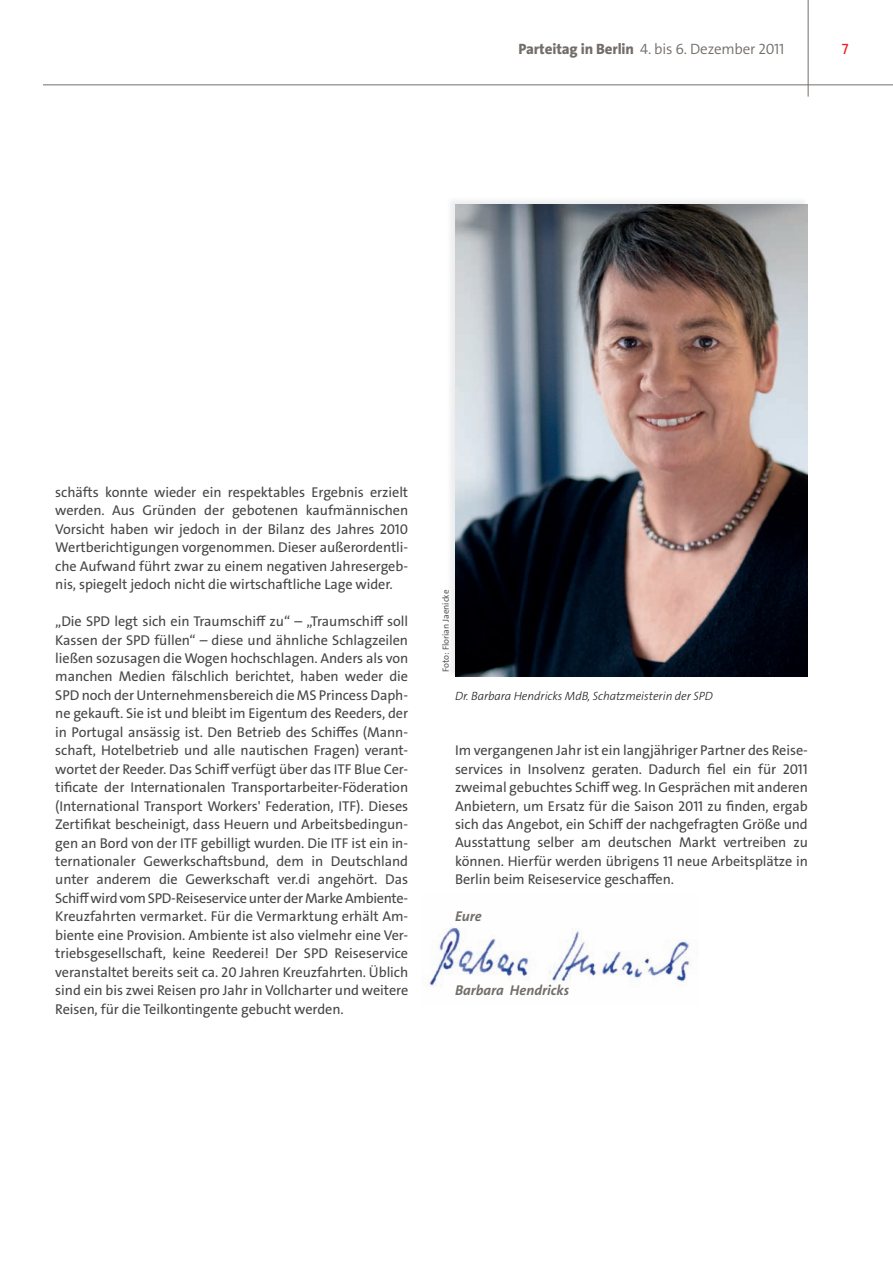
<style>
.page{position:relative;width:893px;height:1263px;background:#fff}
.page>*{position:absolute;margin:0;border:0;box-sizing:border-box;transform-origin:0 0}
.t1{font:15px "The Sans LP4 Se Lig";letter-spacing:-.01em;color:#736e69}
.t2{font:15px "The Sans Caps";color:#ee1d23}
.t3{font:14.25px/18.5px "The Sans LP5 Plain";letter-spacing:-.005em;color:#454647;text-align:justify}
.t4{font:14.25px "The Sans LP7 Bld IT";color:#736e69}
.t5{font:12px "The Sans LP3 Lig IT";letter-spacing:-.005em;color:#231f20}
.t6{font:9px "The Sans LP5 Plain";letter-spacing:-.005em;color:#545557}
.s1{font-family:"The Sans LP8 Ex Bld"}
</style>
<div class="page">
<hr style="left:808px;top:0;width:1px;height:97px;background:#736e69">
<hr style="left:0;top:85px;width:893px;height:1px;background:#736e69">
<div style="left:0;top:54px;width:43px;height:54px;background:#fff"></div>
<img style="left:428px;top:927px;width:263px;height:59px">
<img style="left:455px;top:204px;width:353px;height:472px">
<p class="t1" style="left:518px;top:39px;width:268px"><span class="s1">Parteitag in Berlin</span> 4. bis 6. Dezember 2011</p>
<p class="t2" style="left:842px;top:36px;width:8px">7</p>
<p class="t3" style="left:55px;top:483px;width:354px">schäfts konnte wieder ein respektables Ergebnis erzielt werden. Aus Gründen der gebotenen kaufmännischen Vorsicht haben wir jedoch in der Bilanz des Jahres 2010<br>Wertberichtigungen vorgenommen. Dieser außerordentli&shy;che Aufwand führt zwar zu einem negativen Jahresergeb&shy;nis, spiegelt jedoch nicht die wirtschaftliche Lage wider.</p>
<p class="t3" style="left:55px;top:612px;width:354px">„Die SPD legt sich ein Traumschiff zu“ – „Traumschiff soll Kassen der SPD füllen“ – diese und ähnliche Schlagzeilen ließen sozusagen die Wogen hochschlagen. Anders als von manchen Medien fälschlich berichtet, haben weder die SPD noch der Unternehmensbereich die MS Princess Daph&shy;ne gekauft. Sie ist und bleibt im Eigentum des Reeders, der in Portugal ansässig ist. Den Betrieb des Schiffes (Mann&shy;schaft, Hotelbetrieb und alle nautischen Fragen) verant&shy;wortet der Reeder. Das Schiff verfügt über das ITF Blue Cer&shy;tificate der Internationalen Transportarbeiter-Föderation (International Transport Workers' Federation, ITF). Dieses Zertifikat bescheinigt, dass Heuern und Arbeitsbedingun&shy;gen an Bord von der ITF gebilligt wurden. Die ITF ist ein in&shy;ternationaler Gewerkschaftsbund, dem in Deutschland unter anderem die Gewerkschaft ver.di angehört. Das Schiff wird vom SPD-Reiseservice unter der Marke Ambiente-Kreuzfahrten vermarket. Für die Vermarktung erhält Am&shy;biente eine Provision. Ambiente ist also vielmehr eine Ver&shy;triebsgesellschaft, keine Reederei! Der SPD Reiseservice veranstaltet bereits seit ca. 20 Jahren Kreuzfahrten. Üblich sind ein bis zwei Reisen pro Jahr in Vollcharter und weitere Reisen, für die Teilkontingente gebucht werden.</p>
<p class="t6" style="left:440px;top:672px;width:84px;rotate:-90deg">Foto: Florian Jaenicke</p>
<p class="t5" style="left:455px;top:688px;width:259px">Dr. Barbara Hendricks MdB, Schatzmeisterin der SPD</p>
<p class="t3" style="left:455px;top:741px;width:354px">Im vergangenen Jahr ist ein langjähriger Partner des Reise&shy;services in Insolvenz geraten. Dadurch fiel ein für 2011 zweimal gebuchtes Schiff weg. In Gesprächen mit anderen Anbietern, um Ersatz für die Saison 2011 zu finden, ergab sich das Angebot, ein Schiff der nachgefragten Größe und Ausstattung selber am deutschen Markt vertreiben zu können. Hierfür werden übrigens 11 neue Arbeitsplätze in Berlin beim Reiseservice geschaffen.</p>
<p class="t4" style="left:455px;top:907px;width:28px">Eure</p>
<p class="t4" style="left:455px;top:981px;width:116px">Barbara Hendricks</p>
</div>
